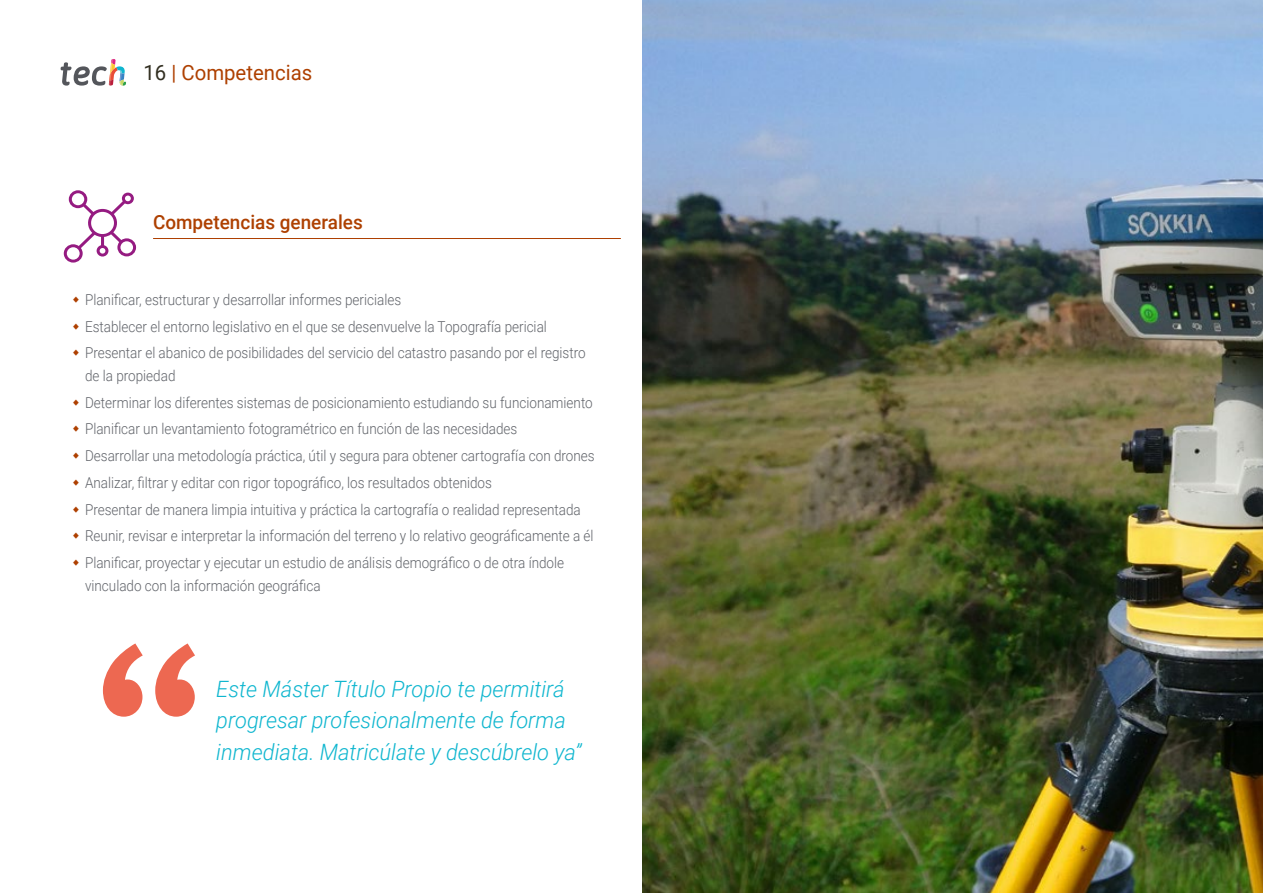
<style>
.page{position:relative;width:1263px;height:893px;background:#fff}
.page>*{position:absolute;margin:0;border:0;box-sizing:border-box;transform-origin:0 0}
.t1{font:italic 300 22.5px/31.5px "Roboto";color:#0fb6cf}
.t2{font:21px "Roboto";color:#ae4000}
.t3{font:500 19.5px "Roboto";color:#ae4000}
.t4{font:300 15px/26.7px "Roboto";color:#61646a;scale:.9 1}
.s1{color:#312e20}
</style>
<div class="page">
<img style="left:642px;top:0;width:621px;height:893px">
<svg style="left:61px;top:59px;width:65px;height:27px"></svg>
<hr style="left:153px;top:238px;width:468px;height:1px;background:#ae4000">
<svg style="left:64px;top:190px;width:72px;height:73px"></svg>
<svg style="left:103px;top:643px;width:92px;height:74px"></svg>
<h2 class="t2" style="left:144px;top:57px;width:170px"><span class="s1">16</span> | Competencias</h2>
<h3 class="t3" style="left:153px;top:209px;width:211px">Competencias generales</h3>
<p class="t4" style="left:85px;top:286px;width:558px">Planificar, estructurar y desarrollar informes periciales<br>Establecer el entorno legislativo en el que se desenvuelve la Topografía pericial<br>Presentar el abanico de posibilidades del servicio del catastro pasando por el registro</p>
<p class="t4" style="left:85px;top:362px;width:568px">de la propiedad<br>Determinar los diferentes sistemas de posicionamiento estudiando su funcionamiento Planificar un levantamiento fotogramétrico en función de las necesidades<br>Desarrollar una metodología práctica, útil y segura para obtener cartografía con drones Analizar, filtrar y editar con rigor topográfico, los resultados obtenidos<br>Presentar de manera limpia intuitiva y práctica la cartografía o realidad representada Reunir, revisar e interpretar la información del terreno y lo relativo geográficamente a él Planificar, proyectar y ejecutar un estudio de análisis demográfico o de otra índole</p>
<p class="t4" style="left:85px;top:571px;width:263px">vinculado con la información geográfica</p>
<h1 class="t1" style="left:216px;top:672px;width:367px">Este Máster Título Propio te permitirá progresar profesionalmente de forma inmediata. Matricúlate y descúbrelo ya”</h1>
</div>
